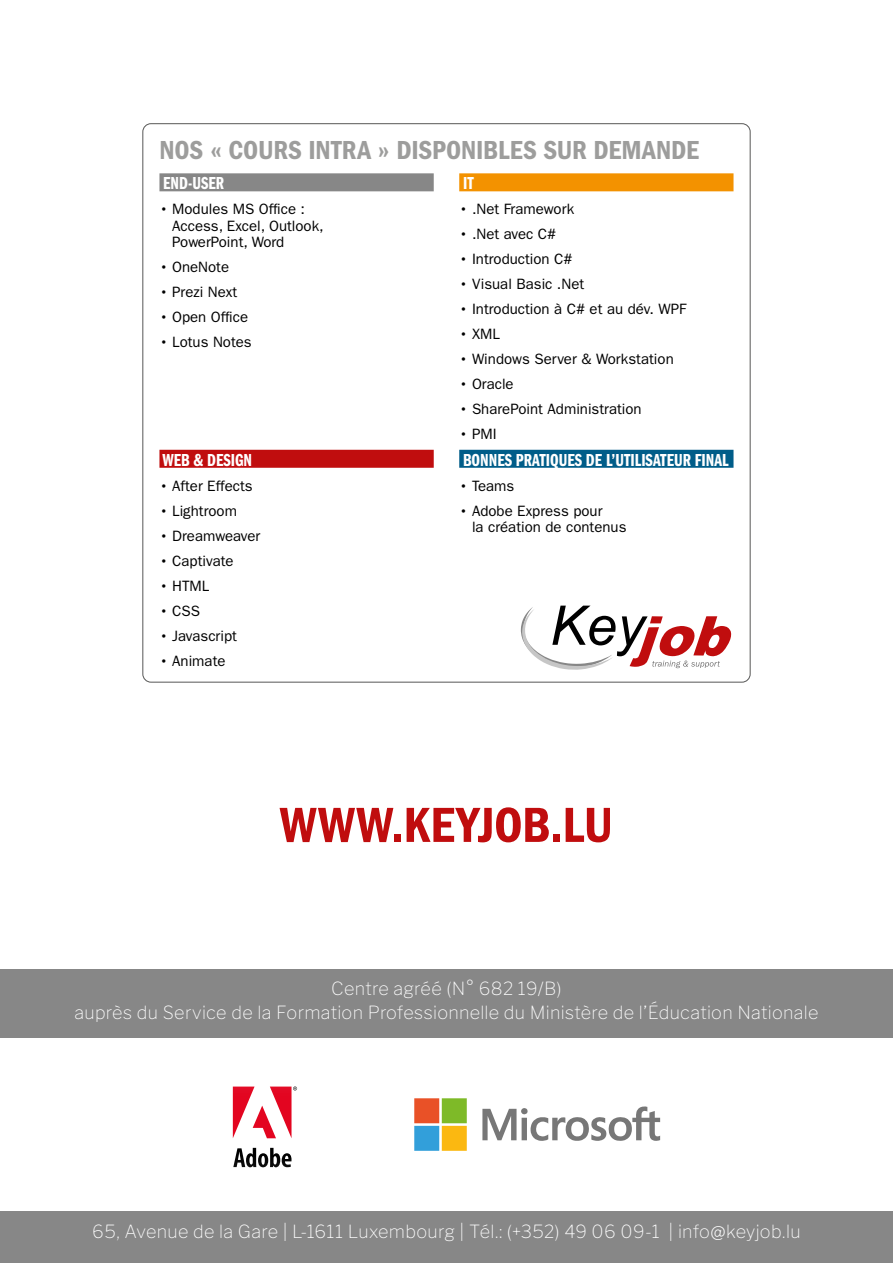
<style>
.page{position:relative;width:893px;height:1263px;background:#fff}
.page>*{position:absolute;margin:0;border:0;box-sizing:border-box;transform-origin:0 0}
.titre_article{font:51px "ITC Franklin Gothic Std Dm Cd";letter-spacing:-.005em;color:#c00d0e}
.titre_article-2{font:27px "ITC Franklin Gothic Std Dm Cd";letter-spacing:-.005em;color:#9d9d9c}
.Texte{font:100 18px/24px "Libre Franklin";letter-spacing:.015em;color:#fff;text-align:center}
.t1{font:18px "ITC Franklin Gothic Std Dm Cp";color:#fff}
.t2{font:15px/16.5px "ITC Franklin Gothic Std";color:#000}
.s1{font-weight:500}
</style>
<div class="page">
<svg style="left:482px;top:1106px;width:178px;height:35px"></svg>
<svg style="left:414px;top:1098px;width:53px;height:53px;background:#aea362"></svg>
<svg style="left:237px;top:1148px;width:37px;height:3px"></svg>
<svg style="left:233px;top:1098px;width:59px;height:40px"></svg>
<div style="left:0;top:1212px;width:893px;height:51px;background:#878787"></div>
<div style="left:0;top:969px;width:893px;height:68px;background:#878787"></div>
<div style="left:159px;top:173px;width:275px;height:18px;background:#878787"></div>
<div style="left:459px;top:173px;width:274px;height:18px;background:#f39200"></div>
<div style="left:159px;top:450px;width:275px;height:18px;background:#c00d0e"></div>
<div style="left:459px;top:450px;width:274px;height:18px;background:#005d89"></div>
<svg style="left:521px;top:606px;width:211px;height:64px"></svg>
<p class="titre_article-2" style="left:159px;top:134px;width:541px">NOS « COURS INTRA » DISPONIBLES SUR DEMANDE</p>
<p class="t1" style="left:163px;top:173px;width:62px">END-USER</p>
<p class="t2" style="left:172px;top:201px;width:153px;text-indent:-13px"><span class="s1">•</span> Modules MS Office :<br>Access, Excel, Outlook,<br>PowerPoint, Word</p>
<p class="t2" style="left:159px;top:259px;width:71px"><span class="s1">•</span> OneNote</p>
<p class="t2" style="left:159px;top:284px;width:79px"><span class="s1">•</span> Prezi Next</p>
<p class="t2" style="left:159px;top:309px;width:90px"><span class="s1">•</span> Open Office</p>
<p class="t2" style="left:159px;top:334px;width:94px"><span class="s1">•</span> Lotus Notes</p>
<p class="t1" style="left:162px;top:450px;width:91px">WEB &amp; DESIGN</p>
<p class="t2" style="left:159px;top:477px;width:95px"><span class="s1">•</span> After Effects</p>
<p class="t2" style="left:159px;top:502px;width:79px"><span class="s1">•</span> Lightroom</p>
<p class="t2" style="left:159px;top:527px;width:102px"><span class="s1">•</span> Dreamweaver</p>
<p class="t2" style="left:159px;top:552px;width:76px"><span class="s1">•</span> Captivate</p>
<p class="t2" style="left:159px;top:577px;width:51px"><span class="s1">•</span> HTML</p>
<p class="t2" style="left:159px;top:602px;width:42px"><span class="s1">•</span> CSS</p>
<p class="t2" style="left:159px;top:627px;width:79px"><span class="s1">•</span> Javascript</p>
<p class="t2" style="left:159px;top:652px;width:68px"><span class="s1">•</span> Animate</p>
<p class="t1" style="left:463px;top:173px;width:12px">IT</p>
<p class="t2" style="left:459px;top:201px;width:117px"><span class="s1">•</span> .Net Framework</p>
<p class="t2" style="left:459px;top:226px;width:98px"><span class="s1">•</span> .Net avec C#</p>
<p class="t2" style="left:459px;top:251px;width:115px"><span class="s1">•</span> Introduction C#</p>
<p class="t2" style="left:459px;top:276px;width:127px"><span class="s1">•</span> Visual Basic .Net</p>
<p class="t2" style="left:459px;top:301px;width:229px"><span class="s1">•</span> Introduction à C# et au dév. WPF</p>
<p class="t2" style="left:459px;top:326px;width:42px"><span class="s1">•</span> XML</p>
<p class="t2" style="left:459px;top:351px;width:216px"><span class="s1">•</span> Windows Server &amp; Workstation</p>
<p class="t2" style="left:459px;top:376px;width:56px"><span class="s1">•</span> Oracle</p>
<p class="t2" style="left:459px;top:401px;width:184px"><span class="s1">•</span> SharePoint Administration</p>
<p class="t2" style="left:459px;top:426px;width:39px"><span class="s1">•</span> PMI</p>
<p class="t1" style="left:463px;top:450px;width:267px">BONNES PRATIQUES DE L’UTILISATEUR FINAL</p>
<p class="t2" style="left:459px;top:477px;width:57px"><span class="s1">•</span> Teams</p>
<p class="t2" style="left:472px;top:502px;width:156px;text-indent:-13px"><span class="s1">•</span> Adobe Express pour<br>la création de contenus</p>
<p class="titre_article" style="left:280px;top:796px;width:335px">WWW.KEYJOB.LU</p>
<p class="Texte" style="left:75px;top:975px;width:745px">Centre agréé (N° 682 19/B)<br>auprès du Service de la Formation Professionnelle du Ministère de l’Éducation Nationale</p>
<p class="Texte" style="left:92px;top:1218px;width:710px">65, Avenue de la Gare | L-1611 Luxembourg | Tél.: (+352) 49 06 09-1 | info@keyjob.lu</p>
</div>
